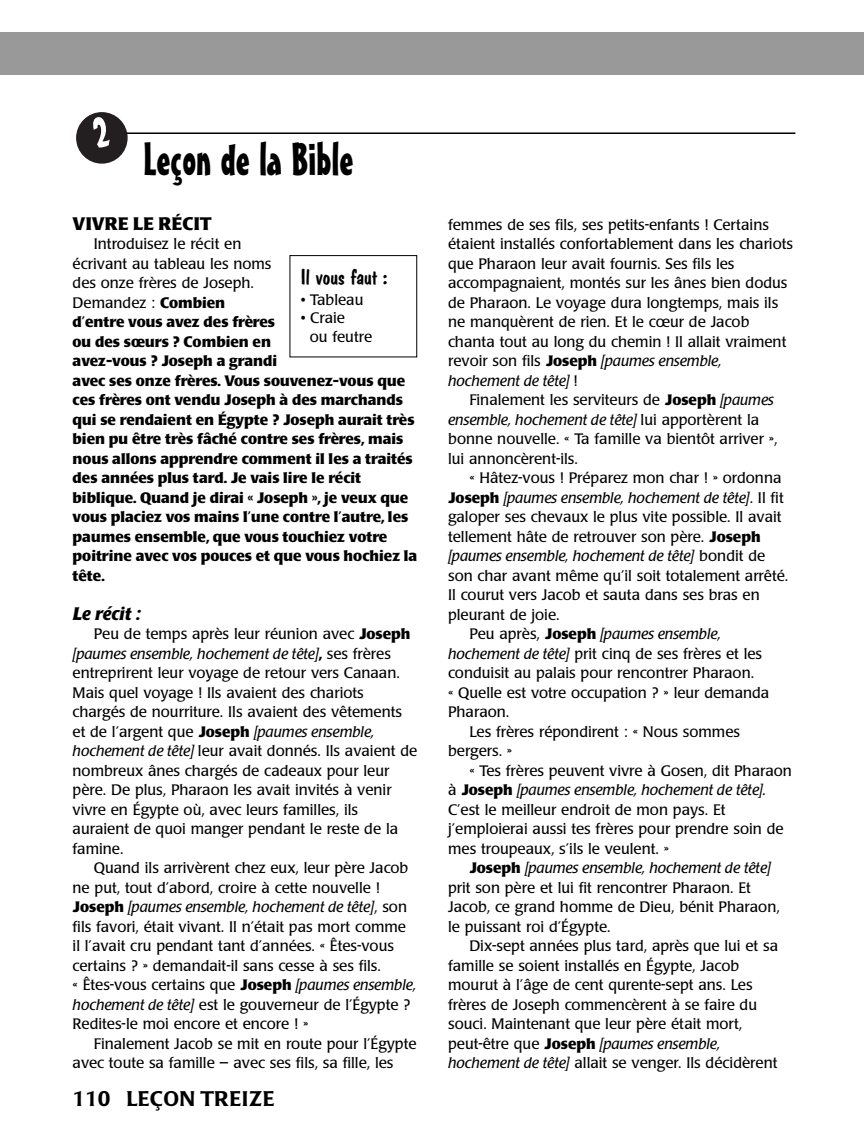
<style>
.page{position:relative;width:864px;height:1148px;background:#fff}
.page>*{position:absolute;margin:0;border:0;box-sizing:border-box;transform-origin:0 0}
.t1{font:45px "Mister Earl BT";color:#000}
.t2{font:500 21px "Poppl Laudatio";letter-spacing:.02em;color:#000}
.t3{font:21px "Dom Casual D";color:#000;scale:1.05 1}
.t4{font:700 18px "Poppl Laudatio";color:#000}
.t5{font:italic 700 18px "Poppl Laudatio";color:#000}
.t6{font:15px/19.5px "Poppl Laudatio";color:#000}
.t7{font:700 15px/19.5px "Poppl Laudatio";color:#000}
.t8{font:italic 15px "Poppl Laudatio";color:#000}
.s1{font-weight:400}
.s2{font-weight:700}
.s3{font-style:italic}
.s4{font-weight:700;font-style:normal}
.s5{font-style:normal}
</style>
<div class="page">
<hr style="left:126px;top:132px;width:669px;height:2px;background:#000">
<div style="left:0;top:32px;width:864px;height:42px;background:#999"></div>
<svg style="left:76px;top:112px;width:52px;height:52px"></svg>
<h1 class="t1" style="left:144px;top:142px;width:212px">Leçon de la Bible</h1>
<p class="t4" style="left:73px;top:216px;width:141px">VIVRE LE RÉCIT</p>
<p class="t7" style="left:73px;top:236px;width:346px;text-indent:21px"><span class="s1">Introduisez le récit en<br>écrivant au tableau les noms<br>des onze frères de Joseph.<br>Demandez :</span> Combien<br>d’entre vous avez des frères<br>ou des sœurs ? Combien en<br>avez-vous ? Joseph a grandi<br>avec ses onze frères. Vous souvenez-vous que ces frères ont vendu Joseph à des marchands qui se rendaient en Égypte ? Joseph aurait très bien pu être très fâché contre ses frères, mais nous allons apprendre comment il les a traités des années plus tard. Je vais lire le récit biblique. Quand je dirai « Joseph », je veux que vous placiez vos mains l’une contre l’autre, les paumes ensemble, que vous touchiez votre poitrine avec vos pouces et que vous hochiez la tête.</p>
<p class="t5" style="left:73px;top:606px;width:69px">Le récit :</p>
<p class="t6" style="left:73px;top:626px;width:346px;text-indent:21px">Peu de temps après leur réunion avec <span class="s2">Joseph </span><span class="s3">[paumes ensemble, hochement de tête]</span><span class="s2">,</span> ses frères entreprirent leur voyage de retour vers Canaan.<br>Mais quel voyage ! Ils avaient des chariots chargés de nourriture. Ils avaient des vêtements et de l’argent que <span class="s2">Joseph</span> <span class="s3">[paumes ensemble, hochement de tête]</span> leur avait donnés. Ils avaient de nombreux ânes chargés de cadeaux pour leur père. De plus, Pharaon les avait invités à venir vivre en Égypte où, avec leurs familles, ils auraient de quoi manger pendant le reste de la famine.</p>
<p class="t6" style="left:73px;top:860px;width:345px;text-indent:21px">Quand ils arrivèrent chez eux, leur père Jacob ne put, tout d’abord, croire à cette nouvelle !<br><span class="s2">Joseph</span> <span class="s3">[paumes ensemble, hochement de tête]</span>, son fils favori, était vivant. Il n’était pas mort comme il l’avait cru pendant tant d’années. « Êtes-vous certains ? » demandait-il sans cesse à ses fils.<br>« Êtes-vous certains que <span class="s2">Joseph</span> <span class="s3">[paumes ensemble, hochement de tête]</span> est le gouverneur de l’Égypte ?<br>Redites-le moi encore et encore ! »</p>
<p class="t6" style="left:73px;top:1035px;width:345px;text-indent:21px">Finalement Jacob se mit en route pour l’Égypte avec toute sa famille – avec ses fils, sa fille, les</p>
<h2 class="t3" style="left:301px;top:264px;width:84px">Il vous faut :</h2>
<p class="t6" style="left:301px;top:291px;width:64px">• Tableau</p>
<p class="t6" style="left:310px;top:310px;width:64px;line-height:18.3px;text-indent:-9px">• Craie<br>ou feutre</p>
<h2 class="t2" style="left:73px;top:1090px;width:203px">110 LEÇON TREIZE</h2>
<p class="t6" style="left:448px;top:216px;width:346px">femmes de ses fils, ses petits-enfants ! Certains étaient installés confortablement dans les chariots que Pharaon leur avait fournis. Ses fils les accompagnaient, montés sur les ânes bien dodus de Pharaon. Le voyage dura longtemps, mais ils ne manquèrent de rien. Et le cœur de Jacob chanta tout au long du chemin ! Il allait vraiment revoir son fils <span class="s2">Joseph</span> <span class="s3">[paumes ensemble, hochement de tête]</span> !</p>
<p class="t6" style="left:448px;top:392px;width:331px;text-indent:21px">Finalement les serviteurs de <span class="s2">Joseph</span> <span class="s3">[paumes ensemble, hochement de tête]</span> lui apportèrent la bonne nouvelle. « Ta famille va bientôt arriver », lui annoncèrent-ils.</p>
<p class="t6" style="left:469px;top:470px;width:314px">« Hâtez-vous ! Préparez mon char ! » ordonna</p>
<p class="t8" style="left:448px;top:492px;width:337px"><span class="s4">Joseph</span> [paumes ensemble, hochement de tête]<span class="s5">. Il fit</span></p>
<p class="t6" style="left:448px;top:509px;width:335px">galoper ses chevaux le plus vite possible. Il avait</p>
<p class="t6" style="left:448px;top:528px;width:314px">tellement hâte de retrouver son père. <span class="s2">Joseph</span></p>
<p class="t8" style="left:448px;top:550px;width:319px">[paumes ensemble, hochement de tête] <span class="s5">bondit de</span></p>
<p class="t6" style="left:448px;top:567px;width:342px">son char avant même qu’il soit totalement arrêté.</p>
<p class="t6" style="left:448px;top:587px;width:313px">Il courut vers Jacob et sauta dans ses bras en</p>
<p class="t6" style="left:448px;top:606px;width:113px">pleurant de joie.</p>
<p class="t8" style="left:469px;top:628px;width:253px"><span class="s5">Peu après,</span> <span class="s4">Joseph</span> [paumes ensemble,</p>
<p class="t6" style="left:448px;top:645px;width:315px"><span class="s3">hochement de tête]</span> prit cinq de ses frères et les</p>
<p class="t6" style="left:448px;top:665px;width:308px">conduisit au palais pour rencontrer Pharaon.</p>
<p class="t6" style="left:448px;top:684px;width:323px">« Quelle est votre occupation ? » leur demanda</p>
<p class="t6" style="left:448px;top:704px;width:63px">Pharaon.</p>
<p class="t6" style="left:469px;top:723px;width:272px">Les frères répondirent : « Nous sommes</p>
<p class="t6" style="left:448px;top:743px;width:66px">bergers. »</p>
<p class="t6" style="left:469px;top:762px;width:324px">« Tes frères peuvent vivre à Gosen, dit Pharaon</p>
<p class="t8" style="left:448px;top:784px;width:320px"><span class="s5">à</span> <span class="s4">Joseph</span> [paumes ensemble, hochement de tête].</p>
<p class="t6" style="left:448px;top:801px;width:279px">C’est le meilleur endroit de mon pays. Et</p>
<p class="t6" style="left:448px;top:821px;width:337px">j’emploierai aussi tes frères pour prendre soin de</p>
<p class="t6" style="left:448px;top:840px;width:222px">mes troupeaux, s’ils le veulent. »</p>
<p class="t8" style="left:469px;top:862px;width:303px"><span class="s4">Joseph</span> [paumes ensemble, hochement de tête]</p>
<p class="t6" style="left:448px;top:879px;width:304px">prit son père et lui fit rencontrer Pharaon. Et</p>
<p class="t6" style="left:448px;top:899px;width:333px">Jacob, ce grand homme de Dieu, bénit Pharaon,</p>
<p class="t6" style="left:448px;top:918px;width:164px">le puissant roi d’Égypte.</p>
<p class="t6" style="left:469px;top:938px;width:310px">Dix-sept années plus tard, après que lui et sa</p>
<p class="t6" style="left:448px;top:957px;width:293px">famille se soient installés en Égypte, Jacob</p>
<p class="t6" style="left:448px;top:977px;width:306px">mourut à l’âge de cent qurente-sept ans. Les</p>
<p class="t6" style="left:448px;top:996px;width:310px">frères de Joseph commencèrent à se faire du</p>
<p class="t6" style="left:448px;top:1016px;width:296px">souci. Maintenant que leur père était mort,</p>
<p class="t8" style="left:448px;top:1038px;width:274px"><span class="s5">peut-être que</span> <span class="s4">Joseph</span> [paumes ensemble,</p>
<p class="t6" style="left:448px;top:1055px;width:331px"><span class="s3">hochement de tête]</span> allait se venger. Ils décidèrent</p>
</div>
